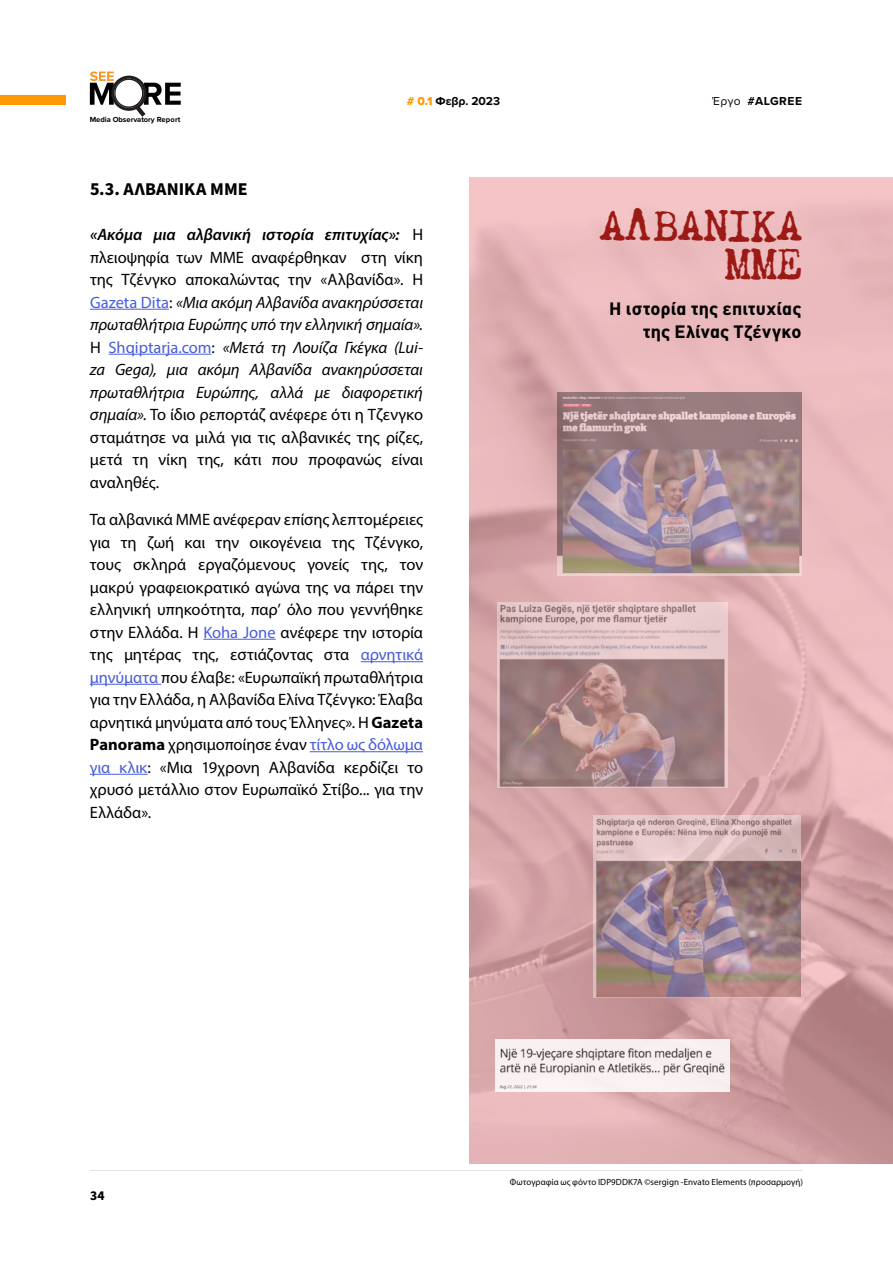
<style>
.page{position:relative;width:893px;height:1263px;background:#fff}
.page>*{position:absolute;margin:0;border:0;box-sizing:border-box;transform-origin:0 0}
.t1{font:500 40.5px/37.5px "Chandler 42";letter-spacing:.02em;color:#9c1a15;text-align:right}
.t2{font:700 18px/22.5px "CFDIN Std";letter-spacing:.01em;color:#000;text-align:right}
.t3{font:700 18px "Source Sans Pro";letter-spacing:.01em;color:#000}
.t4{font:16.5px/22.5px "Myriad Pro";letter-spacing:-.005em;color:#000;text-align:justify}
.t5{font:700 13.5px "Source Sans Pro";color:#000}
.t6{font:700 12px "Proxima Nova";letter-spacing:.005em;color:#000}
.t7{font:9px "Myriad Pro";letter-spacing:.005em;color:#000}
.t8{font:700 7.65px "Proxima Nova";letter-spacing:-.005em;color:#000}
.s1{font-family:"Proxima Nova Extrabld";font-weight:400;color:#ff9700}
.s2{font-weight:400}
.s3{font-weight:600;font-style:italic}
.s4{color:#485cdb}
.s5{font-style:italic}
.s6{font-weight:700}
</style>
<div class="page">
<div style="left:0;top:95px;width:66px;height:10px;background:#ff9700"></div>
<svg style="left:90px;top:71px;width:24px;height:34px"></svg>
<div style="left:111px;top:76px;width:36px;height:35px;border:3px solid #231f20;border-radius:50%"></div>
<div style="left:114px;top:78px;width:30px;height:30px;border:2px solid #231f20;border-radius:50%"></div>
<svg style="left:130px;top:83px;width:51px;height:34px"></svg>
<div style="left:115px;top:80px;width:27px;height:26px;background:#fff;border-radius:50%"></div>
<img style="left:469px;top:178px;width:424px;height:985px">
<hr style="left:90px;top:309px;width:79px;height:1px;background:#485cdb">
<hr style="left:109px;top:354px;width:103px;height:1px;background:#485cdb">
<hr style="left:203px;top:639px;width:73px;height:1px;background:#485cdb">
<hr style="left:361px;top:661px;width:62px;height:1px;background:#485cdb">
<hr style="left:90px;top:684px;width:71px;height:1px;background:#485cdb">
<hr style="left:310px;top:751px;width:113px;height:1px;background:#485cdb">
<hr style="left:90px;top:774px;width:58px;height:1px;background:#485cdb">
<img style="left:558px;top:393px;width:243px;height:182px">
<img style="left:495px;top:1039px;width:235px;height:52px">
<img style="left:497px;top:603px;width:231px;height:185px">
<img style="left:593px;top:815px;width:207px;height:183px">
<hr style="left:90px;top:1170px;width:713px;height:1px;background:#e3e3e3">
<p class="t8" style="left:90px;top:114px;width:92px">Media Observatory Report</p>
<p class="t6" style="left:407px;top:92px;width:95px"><span class="s1"># 0.1</span> Φεβρ. 2023</p>
<p class="t6" style="left:713px;top:92px;width:91px"><span class="s2">Έργο</span> #ALGREE</p>
<p class="t3" style="left:90px;top:177px;width:159px">5.3. ΑΛΒΑΝΙΚΑ ΜΜΕ</p>
<p class="t4" style="left:90px;top:223px;width:335px"><span class="s3">«Ακόμα μια αλβανική ιστορία επιτυχίας»:</span> Η πλειοψηφία των ΜΜΕ αναφέρθηκαν στη νίκη της Τζένγκο αποκαλώντας την «Αλβανίδα». Η <span class="s4">Gazeta Dita</span>: <span class="s5">«Μια ακόμη Αλβανίδα ανακηρύσσεται πρωταθλήτρια Ευρώπης υπό την ελληνική σημαία».<br></span>Η <span class="s4">Shqiptarja.com</span>: <span class="s5">«Μετά τη Λουίζα Γκέγκα (Lui&shy;za Gega), μια ακόμη Αλβανίδα ανακηρύσσεται πρωταθλήτρια Ευρώπης, αλλά με διαφορετική σημαία».</span> Το ίδιο ρεπορτάζ ανέφερε ότι η Τζενγκο σταμάτησε να μιλά για τις αλβανικές της ρίζες, μετά τη νίκη της, κάτι που προφανώς είναι αναληθές.</p>
<p class="t4" style="left:90px;top:508px;width:335px">Τα αλβανικά ΜΜΕ ανέφεραν επίσης λεπτομέρειες για τη ζωή και την οικογένεια της Τζένγκο, τους σκληρά εργαζόμενους γονείς της, τον μακρύ γραφειοκρατικό αγώνα της να πάρει την ελληνική υπηκοότητα, παρ’ όλο που γεννήθηκε στην Ελλάδα. Η <span class="s4">Koha Jone</span> ανέφερε την ιστορία της μητέρας της, εστιάζοντας στα <span class="s4">αρνητικά μηνύματα</span> που έλαβε: «Ευρωπαϊκή πρωταθλήτρια για την Ελλάδα, η Αλβανίδα Ελίνα Τζένγκο: Έλαβα αρνητικά μηνύματα από τους Έλληνες». Η <span class="s6">Gazeta Panorama</span> χρησιμοποίησε έναν <span class="s4">τίτλο ως δόλωμα για κλικ</span>: «Μια 19χρονη Αλβανίδα κερδίζει το χρυσό μετάλλιο στον Ευρωπαϊκό Στίβο... για την Ελλάδα».</p>
<h1 class="t1" style="left:650px;top:243px;width:26px;rotate:-180deg">V</h1>
<h1 class="t1" style="left:600px;top:207px;width:203px">A BANIKA<br>MME</h1>
<p class="t2" style="left:609px;top:297px;width:194px">H ιστορία της επιτυχίας της Ελίνας Τζένγκο</p>
<p class="t5" style="left:90px;top:1186px;width:16px">34</p>
<p class="t7" style="left:510px;top:1176px;width:295px">Φωτογραφία ως φόντο IDP9DDK7A ©sergign -Envato Elements (προσαρμογή)</p>
</div>
